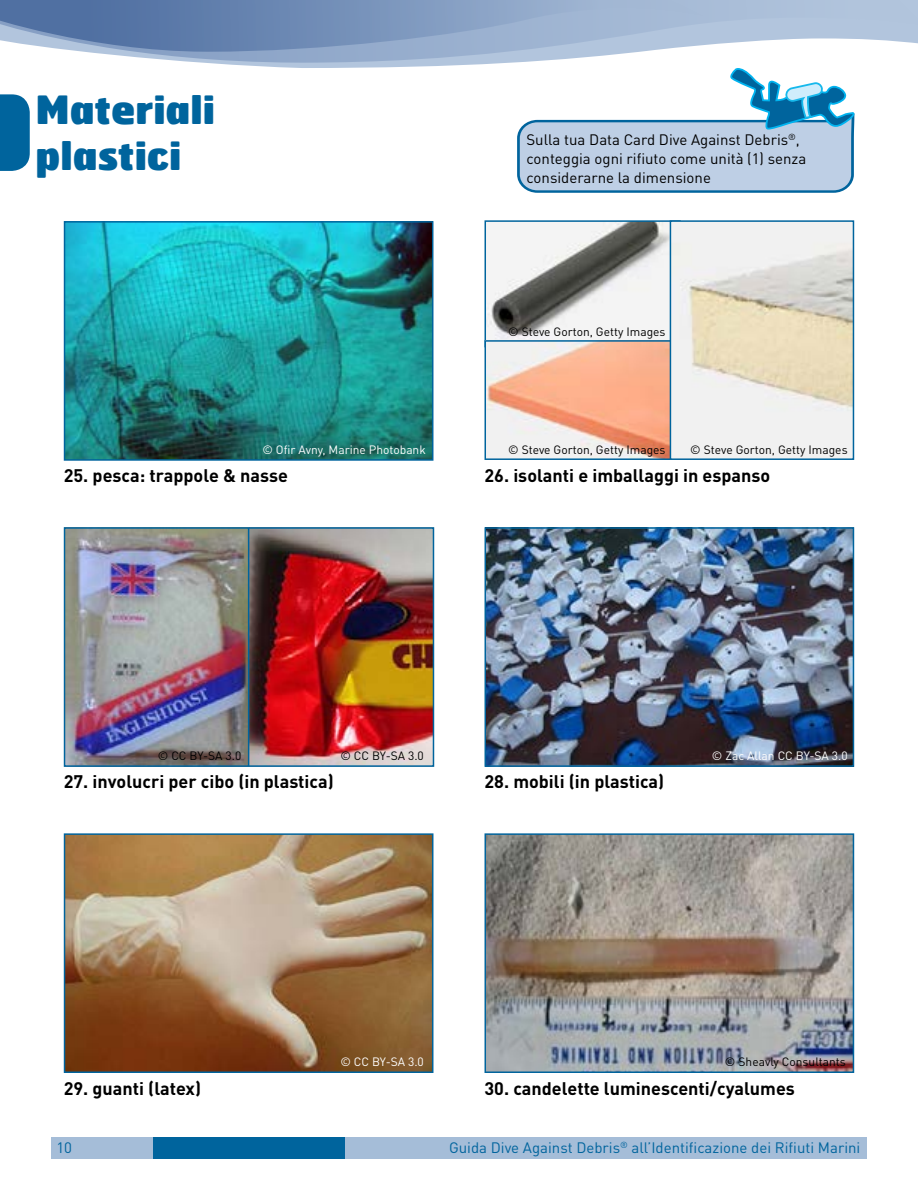
<style>
.page{position:relative;width:918px;height:1188px;background:#fff}
.page>*{position:absolute;margin:0;border:0;box-sizing:border-box;transform-origin:0 0}
.t1{font:900 39px/46.8px "Hermes FB";color:#00649d}
.t2{font:700 18px "DINOT";color:#000}
.t3{font:15px/18.8px "DINOT";color:#000}
.t4{font:15px "DINOT";color:#00649d}
.t5{font:12px "DINOT";color:#000}
.t6{font:12px "DINOT";color:#fff}
</style>
<div class="page">
<div style="left:51px;top:1137px;width:816px;height:21px;background:#a5bdd8"></div>
<div style="left:153px;top:1137px;width:191px;height:21px;background:#00649d"></div>
<svg style="left:223px;top:64px;width:261px;height:4px"></svg>
<svg style="left:87px;top:0;width:831px;height:64px;fill:#b2c5dd"></svg>
<svg style="left:0;top:0;width:709px;height:52px;background:#829bc0"></svg>
<svg style="left:517px;top:68px;width:338px;height:125px"></svg>
<img style="left:67px;top:224px;width:363px;height:234px">
<div style="left:64px;top:221px;width:369px;height:240px;border:2px solid #00649d"></div>
<img style="left:488px;top:530px;width:363px;height:234px">
<div style="left:485px;top:527px;width:369px;height:240px;border:2px solid #00649d"></div>
<img style="left:67px;top:836px;width:363px;height:234px">
<div style="left:64px;top:833px;width:369px;height:240px;border:2px solid #00649d"></div>
<img style="left:488px;top:836px;width:363px;height:234px">
<div style="left:485px;top:833px;width:369px;height:240px;border:2px solid #00649d"></div>
<img style="left:488px;top:223px;width:182px;height:117px">
<div style="left:485px;top:220px;width:196px;height:127px;border:2px solid #00649d"></div>
<img style="left:488px;top:343px;width:182px;height:114px">
<div style="left:485px;top:340px;width:196px;height:120px;border:2px solid #00649d"></div>
<img style="left:673px;top:223px;width:178px;height:234px">
<div style="left:670px;top:220px;width:184px;height:240px;border:2px solid #00649d"></div>
<img style="left:249px;top:530px;width:182px;height:234px">
<div style="left:246px;top:527px;width:188px;height:240px;border:2px solid #00649d"></div>
<img style="left:67px;top:530px;width:179px;height:234px">
<div style="left:64px;top:527px;width:185px;height:240px;border:2px solid #00649d"></div>
<svg style="left:0;top:94px;width:30px;height:77px;background:#116ea3"></svg>
<h1 class="t1" style="left:36px;top:84px;width:181px">Materiali plastici</h1>
<p class="t6" style="left:262px;top:442px;width:165px">© Ofir Avny, Marine Photobank</p>
<p class="t3" style="left:527px;top:130px;width:281px">Sulla tua Data Card Dive Against Debris<sup>®</sup>, conteggia ogni rifiuto come unità (1) senza considerarne la dimensione</p>
<p class="t5" style="left:508px;top:324px;width:159px">© Steve Gorton, Getty Images</p>
<p class="t5" style="left:508px;top:442px;width:159px">© Steve Gorton, Getty Images</p>
<p class="t5" style="left:690px;top:442px;width:159px">© Steve Gorton, Getty Images</p>
<p class="t2" style="left:64px;top:464px;width:226px">25. pesca: trappole &amp; nasse</p>
<p class="t2" style="left:485px;top:464px;width:287px">26. isolanti e imballaggi in espanso</p>
<p class="t5" style="left:158px;top:748px;width:85px">© CC BY-SA 3.0</p>
<p class="t5" style="left:340px;top:748px;width:85px">© CC BY-SA 3.0</p>
<p class="t6" style="left:712px;top:748px;width:137px">© Zac Allan CC BY-SA 3.0</p>
<p class="t2" style="left:64px;top:770px;width:271px">27. involucri per cibo (in plastica)</p>
<p class="t2" style="left:485px;top:770px;width:181px">28. mobili (in plastica)</p>
<p class="t6" style="left:340px;top:1054px;width:85px">© CC BY-SA 3.0</p>
<p class="t5" style="left:725px;top:1054px;width:122px">© Sheavly Consultants</p>
<p class="t2" style="left:64px;top:1076px;width:139px">29. guanti (latex)</p>
<p class="t2" style="left:485px;top:1076px;width:312px">30. candelette luminescenti/cyalumes</p>
<p class="t4" style="left:56px;top:1139px;width:17px">10</p>
<p class="t4" style="left:449px;top:1138px;width:413px">Guida Dive Against Debris<sup>®</sup> all’Identificazione dei Rifiuti Marini</p>
</div>
